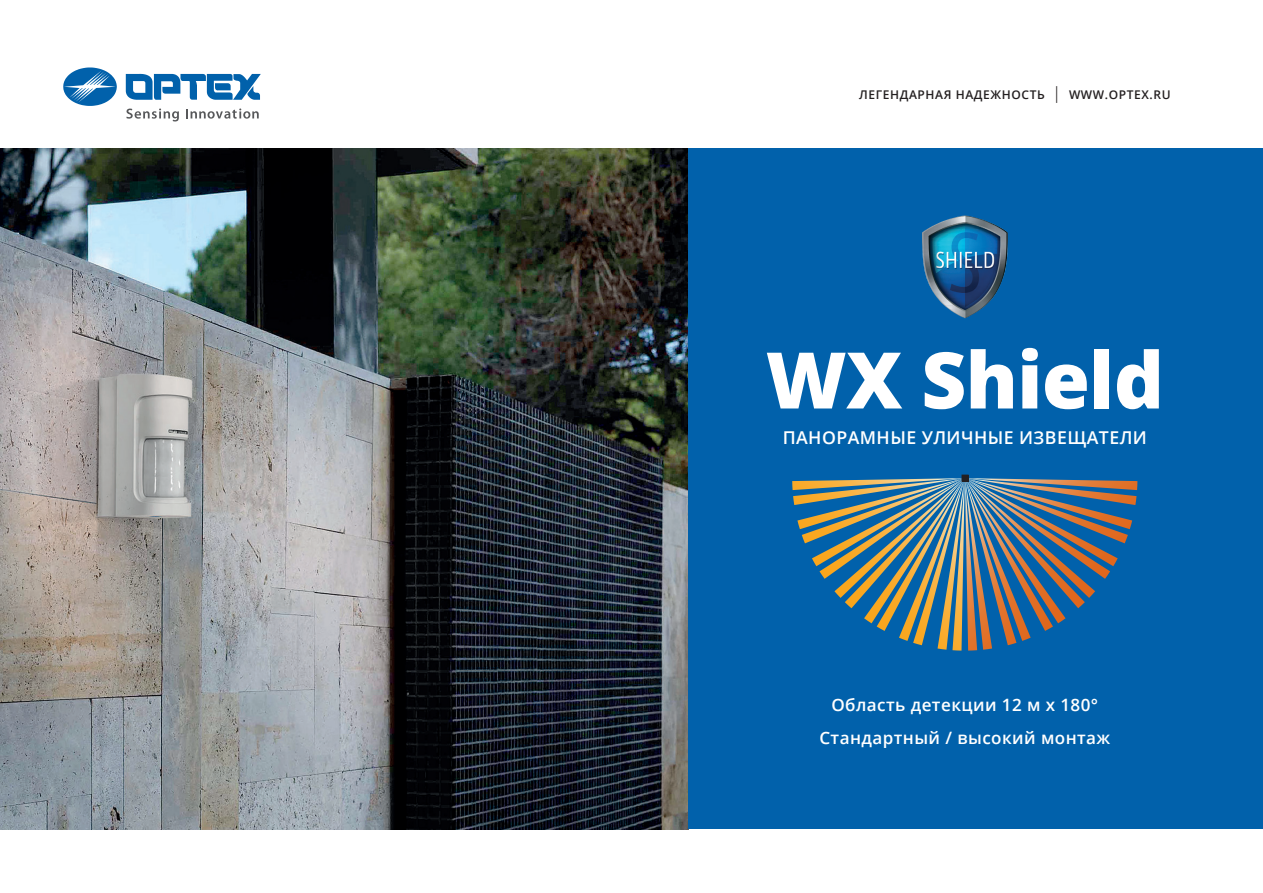
<style>
.page{position:relative;width:1263px;height:893px;background:#fff}
.page>*{position:absolute;margin:0;border:0;box-sizing:border-box;transform-origin:0 0}
.t1{font:800 78.15px "Open Sans";letter-spacing:-.01em;color:#fff}
.t2{font:600 17.7px "Open Sans";letter-spacing:.025em;color:#fff}
.t3{font:600 17.1px/32.8px "Open Sans";letter-spacing:.025em;color:#fff;text-align:center}
.t4{font:600 12px "Open Sans";letter-spacing:.05em;color:#231f20}
.s1{font-weight:400;font-size:16.8px}
</style>
<div class="page">
<img style="left:0;top:148px;width:688px;height:681px">
<svg style="left:126px;top:108px;width:53px;height:13px"></svg>
<svg style="left:186px;top:108px;width:73px;height:11px"></svg>
<svg style="left:63px;top:68px;width:54px;height:38px"></svg>
<svg style="left:126px;top:74px;width:135px;height:26px"></svg>
<div style="left:688px;top:148px;width:575px;height:681px;background:#0161ab"></div>
<svg style="left:792px;top:475px;width:345px;height:176px"></svg>
<div style="left:962px;top:475px;width:6px;height:7px;border:1px solid #231f20"></div>
<img style="left:922px;top:215px;width:86px;height:103px">
<p class="t4" style="left:859px;top:87px;width:313px">ЛЕГЕНДАРНАЯ НАДЕЖНОСТЬ <span class="s1">|</span> WWW.OPTEX.RU</p>
<h1 class="t1" style="left:766px;top:321px;width:400px">WX Shield</h1>
<p class="t2" style="left:783px;top:426px;width:366px">ПАНОРАМНЫЕ УЛИЧНЫЕ ИЗВЕЩАТЕЛИ</p>
<p class="t3" style="left:819px;top:688px;width:292px">Область детекции 12 м х 180°<br>Стандартный / высокий монтаж</p>
</div>
